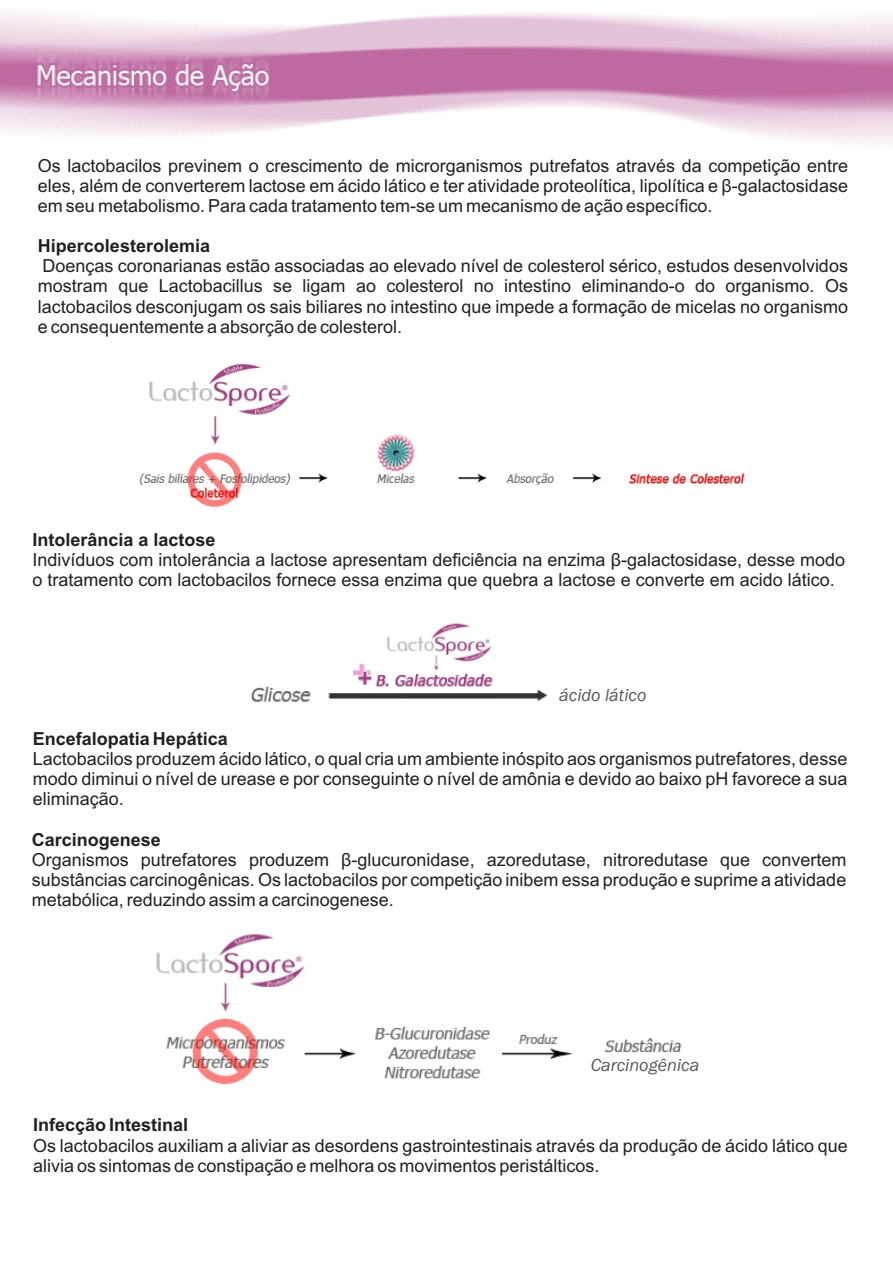
<style>
.page{position:relative;width:893px;height:1263px;background:#fff}
.page>*{position:absolute;margin:0;border:0;box-sizing:border-box;transform-origin:0 0}
.t1{font:18px/20.1px "Arial";color:#231f20;text-align:justify}
.t2{font:700 18px "Arial";color:#231f20}
.t3{font:italic 18px "Franklin Gothic";color:#575757}
</style>
<div class="page">
<img style="left:139px;top:363px;width:606px;height:145px">
<img style="left:251px;top:623px;width:297px;height:79px">
<img style="left:156px;top:934px;width:526px;height:151px">
<img style="left:0;top:12px;width:893px;height:132px">
<div style="left:582px;top:1057px;width:118px;height:20px;background:#fff;border-radius:10px"></div>
<p class="t1" style="left:38px;top:157px;width:811px">Os lactobacilos previnem o crescimento de microrganismos putrefatos através da competição entre eles, além de converterem lactose em ácido lático e ter atividade proteolítica, lipolítica e β-galactosidase em seu metabolismo. Para cada tratamento tem-se um mecanismo de ação específico.</p>
<p class="t2" style="left:38px;top:239px;width:174px">Hipercolesterolemia</p>
<p class="t1" style="left:38px;top:258px;width:812px">Doenças coronarianas estão associadas ao elevado nível de colesterol sérico, estudos desenvolvidos mostram que Lactobacillus se ligam ao colesterol no intestino eliminando-o do organismo. Os lactobacilos desconjugam os sais biliares no intestino que impede a formação de micelas no organismo e consequentemente a absorção de colesterol.</p>
<p class="t2" style="left:32px;top:533px;width:185px">Intolerância a lactose</p>
<p class="t1" style="left:32px;top:551px;width:814px">Indivíduos com intolerância a lactose apresentam deficiência na enzima β-galactosidase, desse modo o tratamento com lactobacilos fornece essa enzima que quebra a lactose e converte em acido lático.</p>
<p class="t3" style="left:559px;top:688px;width:89px">ácido lático</p>
<p class="t2" style="left:33px;top:732px;width:197px">Encefalopatia Hepática</p>
<p class="t1" style="left:33px;top:750px;width:816px">Lactobacilos produzem ácido lático, o qual cria um ambiente inóspito aos organismos putrefatores, desse modo diminui o nível de urease e por conseguinte o nível de amônia e devido ao baixo pH favorece a sua eliminação.</p>
<p class="t2" style="left:32px;top:833px;width:131px">Carcinogenese</p>
<p class="t1" style="left:32px;top:851px;width:816px">Organismos putrefatores produzem β-glucuronidase, azoredutase, nitroredutase que convertem substâncias carcinogênicas. Os lactobacilos por competição inibem essa produção e suprime a atividade metabólica, reduzindo assim a carcinogenese.</p>
<p class="t3" style="left:591px;top:1059px;width:110px">Carcinogênica</p>
<p class="t2" style="left:33px;top:1118px;width:157px">Infecção Intestinal</p>
<p class="t1" style="left:33px;top:1137px;width:816px">Os lactobacilos auxiliam a aliviar as desordens gastrointestinais através da produção de ácido lático que alivia os sintomas de constipação e melhora os movimentos peristálticos.</p>
</div>
